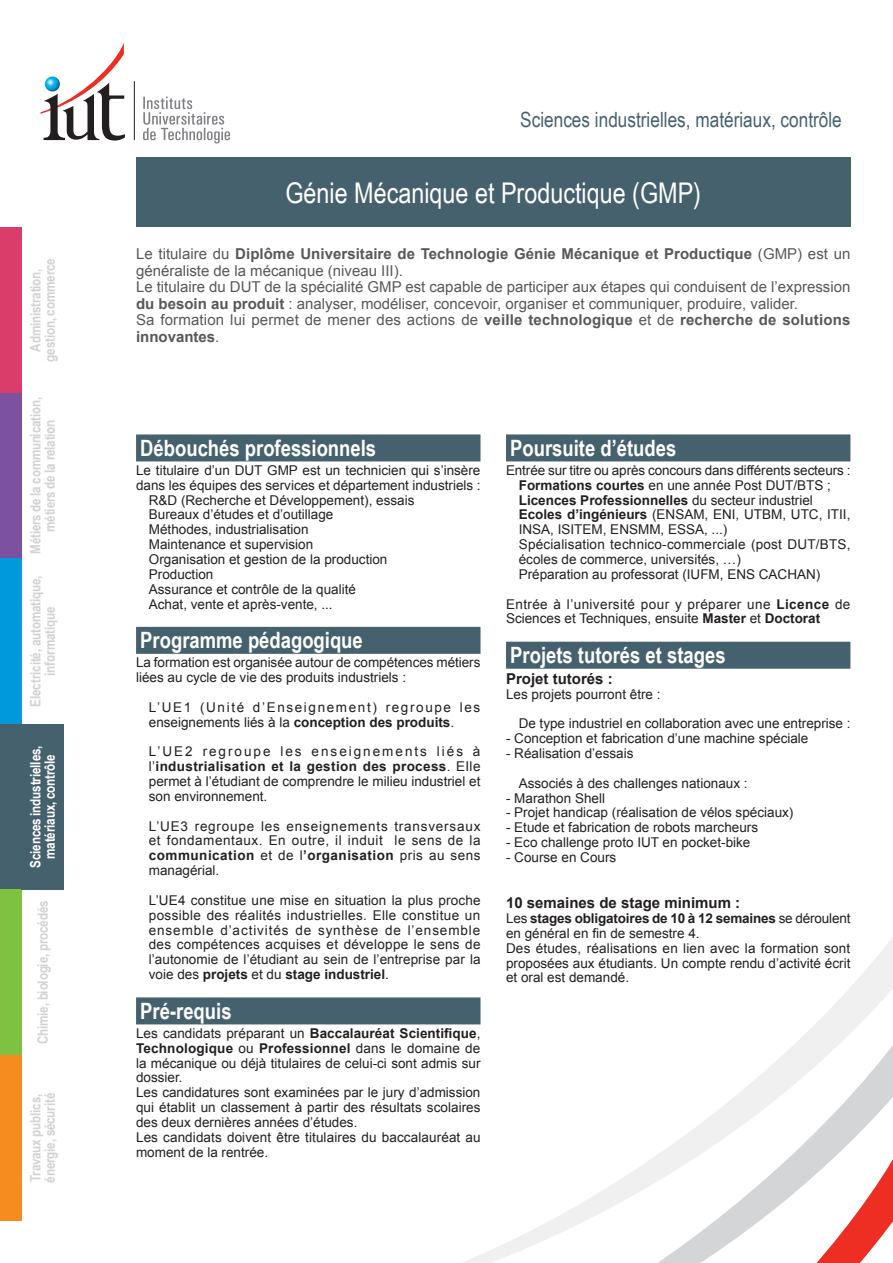
<style>
.page{position:relative;width:893px;height:1263px;background:#fff}
.page>*{position:absolute;margin:0;border:0;box-sizing:border-box;transform-origin:0 0}
.Nom_DUT{font:28.5px "Arial Narrow";color:#fff}
.Titre_1{font:700 22.5px "Arial Narrow";color:#fff}
.Famille_Spécialités{font:21px "Arial Narrow";color:#46616e}
.Descriptif_DUT{font:700 15px/16.5px "Arial";letter-spacing:.005em;color:#57585a}
.Descriptif_DUT-2{font:15px/16.5px "Arial";color:#57585a}
.Sous-titre_1{font:700 15px "Arial";color:#231f20}
.Spécialité_Off{font:700 14.25px/14.2px "Arial Narrow";letter-spacing:-.01em;color:#d1d2d4;text-align:center}
.Spécialité_Off-2{font:700 14.25px/14.2px "Arial Narrow";letter-spacing:-.015em;color:#fff;text-align:center}
.Texte_courant{font:13.5px/14.9px "Arial";color:#231f20}
.Texte_courant-2{font:13.5px/14.9px "Arial";letter-spacing:.03em;color:#231f20}
.Texte_courant-3{font:13.5px/14.9px "Arial";letter-spacing:.12em;color:#231f20}
.t1{font:700 13.5px "Arial";color:#231f20}
.s1{font-weight:400}
.s2{font-weight:700}
</style>
<div class="page">
<svg style="left:400px;top:937px;width:493px;height:326px"></svg>
<div style="left:136px;top:157px;width:714px;height:70px;background:#46616e"></div>
<hr style="left:134px;top:81px;width:1px;height:59px;background:#231f20">
<svg style="left:143px;top:97px;width:87px;height:46px"></svg>
<svg style="left:41px;top:43px;width:84px;height:98px"></svg>
<div style="left:136px;top:434px;width:344px;height:27px;background:#46616e"></div>
<div style="left:136px;top:627px;width:344px;height:27px;background:#46616e"></div>
<div style="left:136px;top:997px;width:344px;height:27px;background:#46616e"></div>
<div style="left:506px;top:434px;width:344px;height:27px;background:#46616e"></div>
<div style="left:506px;top:642px;width:344px;height:27px;background:#46616e"></div>
<div style="left:0;top:227px;width:21px;height:166px;background:#db3d6b"></div>
<div style="left:0;top:393px;width:21px;height:165px;background:#7c51a1"></div>
<div style="left:0;top:558px;width:21px;height:166px;background:#0099da"></div>
<div style="left:0;top:724px;width:21px;height:165px;background:#46616e"></div>
<div style="left:0;top:889px;width:21px;height:166px;background:#7fc241"></div>
<div style="left:0;top:1055px;width:21px;height:165px;background:#f68b1f"></div>
<div style="left:21px;top:724px;width:43px;height:165px;background:#46616e"></div>
<p class="Spécialité_Off" style="left:28px;top:362px;width:105px;rotate:-90deg">Administration, gestion, commerce</p>
<p class="Spécialité_Off" style="left:28px;top:554px;width:158px;rotate:-90deg">Métiers de la communication, métiers de la relation</p>
<p class="Spécialité_Off" style="left:28px;top:706px;width:132px;rotate:-90deg">Electricité, automatique, informatique</p>
<p class="Spécialité_Off-2" style="left:28px;top:868px;width:124px;rotate:-90deg">Sciences industrielles, matériaux, contrôle</p>
<p class="Spécialité_Off" style="left:35px;top:1044px;width:145px;rotate:-90deg">Chimie, biologie, procédés</p>
<p class="Spécialité_Off" style="left:28px;top:1182px;width:91px;text-align:left;rotate:-90deg">Travaux publics, énergie, sécurité</p>
<p class="Famille_Spécialités" style="left:520px;top:104px;width:323px">Sciences industrielles, matériaux, contrôle</p>
<p class="Nom_DUT" style="left:285px;top:172px;width:417px">Génie Mécanique et Productique (GMP)</p>
<p class="Descriptif_DUT" style="left:136px;top:246px;width:716px"><span class="s1">Le titulaire du</span> Diplôme Universitaire de Technologie Génie Mécanique et Productique <span class="s1">(GMP) est un généraliste de la mécanique (niveau III).</span></p>
<p class="Descriptif_DUT-2" style="left:136px;top:279px;width:716px">Le titulaire du DUT de la spécialité GMP est capable de participer aux étapes qui conduisent de l’expression <span class="s2">du besoin au produit</span> : analyser, modéliser, concevoir, organiser et communiquer, produire, valider.</p>
<p class="Descriptif_DUT" style="left:136px;top:312px;width:716px"><span class="s1">Sa formation lui permet de mener des actions de</span> veille technologique <span class="s1">et de</span> recherche de solutions innovantes<span class="s1">.</span></p>
<p class="Titre_1" style="left:140px;top:431px;width:237px">Débouchés professionnels</p>
<p class="Texte_courant" style="left:136px;top:463px;width:346px">Le titulaire d’un DUT GMP est un technicien qui s’insère dans les équipes des services et département industriels :</p>
<p class="Texte_courant" style="left:149px;top:492px;width:267px">R&amp;D (Recherche et Développement), essais</p>
<p class="Texte_courant" style="left:149px;top:507px;width:186px">Bureaux d’études et d’outillage</p>
<p class="Texte_courant" style="left:149px;top:522px;width:161px">Méthodes, industrialisation</p>
<p class="Texte_courant" style="left:149px;top:537px;width:166px">Maintenance et supervision</p>
<p class="Texte_courant" style="left:149px;top:552px;width:240px">Organisation et gestion de la production</p>
<p class="Texte_courant" style="left:149px;top:567px;width:66px">Production</p>
<p class="Texte_courant" style="left:149px;top:582px;width:209px">Assurance et contrôle de la qualité</p>
<p class="Texte_courant" style="left:149px;top:596px;width:185px">Achat, vente et après-vente, ...</p>
<p class="Titre_1" style="left:140px;top:623px;width:224px">Programme pédagogique</p>
<p class="Texte_courant" style="left:136px;top:655px;width:346px">La formation est organisée autour de compétences métiers liées au cycle de vie des produits industriels :</p>
<p class="Texte_courant-3" style="left:149px;top:700px;width:333px">L’UE1 (Unité d’Enseignement) regroupe les enseignements liés à la <span class="s2">conception des produits</span>.</p>
<p class="Texte_courant" style="left:149px;top:744px;width:333px;text-align:justify">L’UE2 regroupe les enseignements liés à l’<span class="s2">industrialisation et la gestion des process</span>. EIle permet à l’étudiant de comprendre le milieu industriel et son environnement.</p>
<p class="Texte_courant" style="left:149px;top:818px;width:333px;text-align:justify">L’UE3 regroupe les enseignements transversaux et fondamentaux. En outre, il induit le sens de la <span class="s2">communication</span> et de l<span class="s2">’organisation</span> pris au sens managérial.</p>
<p class="Texte_courant" style="left:149px;top:893px;width:333px;text-align:justify">L’UE4 constitue une mise en situation la plus proche possible des réalités industrielles. Elle constitue un ensemble d’activités de synthèse de l’ensemble des compétences acquises et développe le sens de l’autonomie de l’étudiant au sein de l’entreprise par la voie des <span class="s2">projets</span> et du <span class="s2">stage industriel</span>.</p>
<p class="Titre_1" style="left:140px;top:994px;width:93px">Pré-requis</p>
<p class="Texte_courant" style="left:136px;top:1026px;width:346px;text-align:justify">Les candidats préparant un <span class="s2">Baccalauréat Scientifique</span>, <span class="s2">Technologique</span> ou <span class="s2">Professionnel</span> dans le domaine de la mécanique ou déjà titulaires de celui-ci sont admis sur dossier.</p>
<p class="Texte_courant" style="left:136px;top:1085px;width:346px;text-align:justify">Les candidatures sont examinées par le jury d’admission qui établit un classement à partir des résultats scolaires des deux dernières années d’études.</p>
<p class="Texte_courant" style="left:136px;top:1130px;width:346px">Les candidats doivent être titulaires du baccalauréat au moment de la rentrée.</p>
<p class="Titre_1" style="left:510px;top:431px;width:168px">Poursuite d’études</p>
<p class="Texte_courant" style="left:506px;top:463px;width:346px">Entrée sur titre ou après concours dans différents secteurs :</p>
<p class="Texte_courant" style="left:519px;top:478px;width:314px"><span class="s2">Formations courtes</span> en une année Post DUT/BTS ;</p>
<p class="t1" style="left:519px;top:491px;width:296px">Licences Professionnelles <span class="s1">du secteur industriel</span></p>
<p class="Texte_courant" style="left:519px;top:507px;width:333px"><span class="s2">Ecoles d’ingénieurs</span> (ENSAM, ENI, UTBM, UTC, ITII,<br>INSA, ISITEM, ENSMM, ESSA, ...)</p>
<p class="Texte_courant" style="left:519px;top:537px;width:333px">Spécialisation technico-commerciale (post DUT/BTS, écoles de commerce, universités, …)</p>
<p class="Texte_courant" style="left:519px;top:567px;width:303px">Préparation au professorat (IUFM, ENS CACHAN)</p>
<p class="Texte_courant-2" style="left:506px;top:596px;width:346px">Entrée à l’université pour y préparer une <span class="s2">Licence</span> de<br>Sciences et Techniques, ensuite <span class="s2">Master</span> et <span class="s2">Doctorat</span></p>
<p class="Titre_1" style="left:510px;top:638px;width:217px">Projets tutorés et stages</p>
<p class="Sous-titre_1" style="left:506px;top:668px;width:108px">Projet tutorés :</p>
<p class="Texte_courant" style="left:506px;top:686px;width:156px">Les projets pourront être :</p>
<p class="Texte_courant" style="left:519px;top:716px;width:333px">De type industriel en collaboration avec une entreprise :</p>
<p class="Texte_courant" style="left:506px;top:731px;width:304px">- Conception et fabrication d’une machine spéciale</p>
<p class="Texte_courant" style="left:506px;top:746px;width:129px">- Réalisation d’essais</p>
<p class="Texte_courant" style="left:519px;top:776px;width:230px">Associés à des challenges nationaux :</p>
<p class="Texte_courant" style="left:506px;top:790px;width:101px">- Marathon Shell</p>
<p class="Texte_courant" style="left:506px;top:805px;width:289px">- Projet handicap (réalisation de vélos spéciaux)</p>
<p class="Texte_courant" style="left:506px;top:820px;width:254px">- Etude et fabrication de robots marcheurs</p>
<p class="Texte_courant" style="left:506px;top:835px;width:246px">- Eco challenge proto IUT en pocket-bike</p>
<p class="Texte_courant" style="left:506px;top:850px;width:112px">- Course en Cours</p>
<p class="Sous-titre_1" style="left:506px;top:893px;width:236px">10 semaines de stage minimum :</p>
<p class="Texte_courant" style="left:506px;top:911px;width:346px">Les <span class="s2">stages obligatoires de 10 à 12 semaines</span> se déroulent en général en fin de semestre 4.</p>
<p class="Texte_courant" style="left:506px;top:941px;width:346px;text-align:justify">Des études, réalisations en lien avec la formation sont proposées aux étudiants. Un compte rendu d’activité écrit et oral est demandé.</p>
</div>
